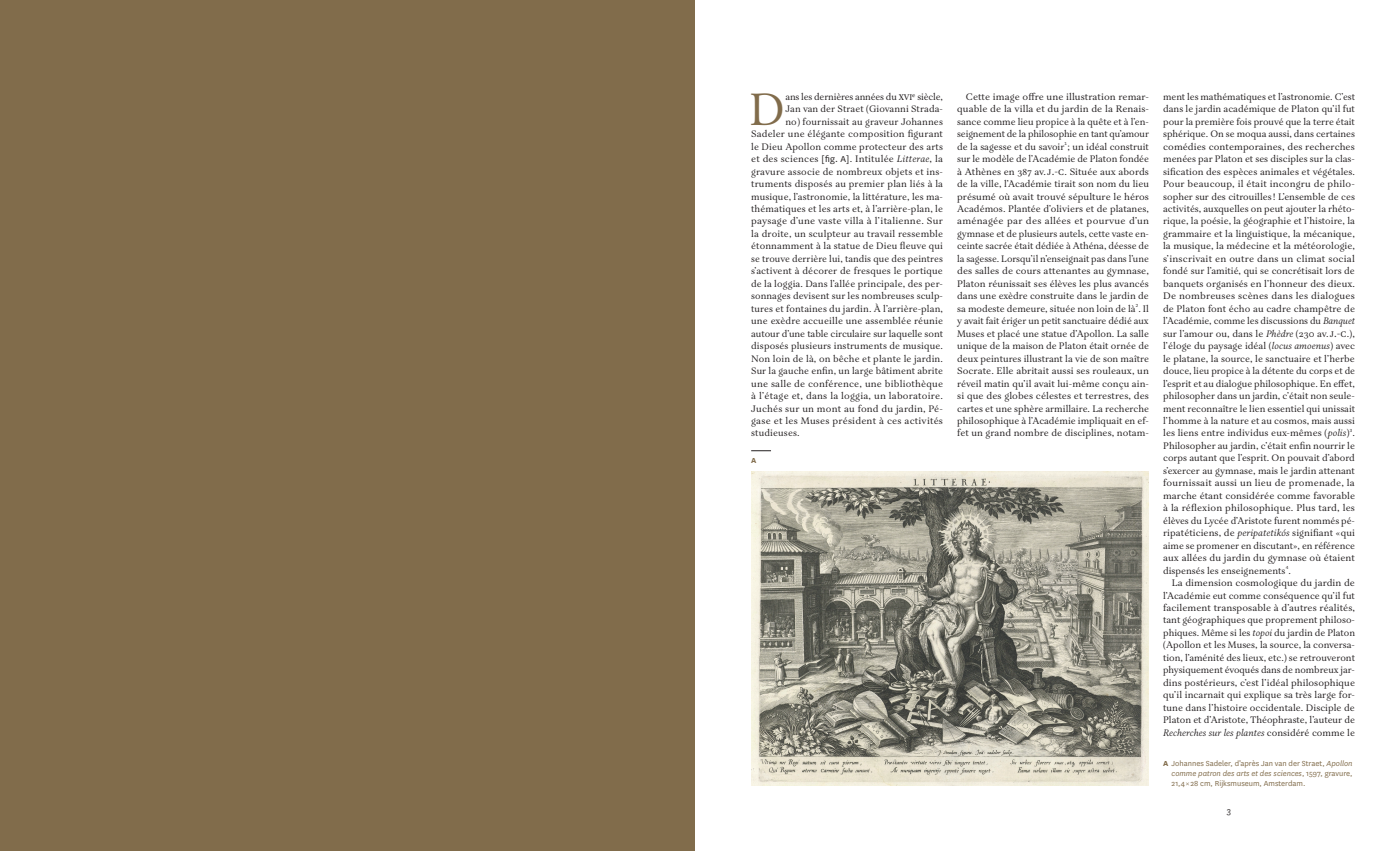
<style>
.page{position:relative;width:1389px;height:851px;background:#fff}
.page>*{position:absolute;margin:0;border:0;box-sizing:border-box;transform-origin:0 0}
.t1{font:46.6px "Aria Text G1";color:#816c4b}
.t2{font:10px "National";color:#231f20}
.t3{font:9.7px/12.5px "Aria Text G1";letter-spacing:.015em;color:#231f20;text-align:justify}
.t4{font:9.7px "Aria Text G1";letter-spacing:-.005em;color:#231f20}
.t5{font:9.7px "Aria Text G1";letter-spacing:-.015em;color:#231f20}
.t6{font:8.5px/10px "National";color:#816c4b;text-align:justify}
.t7{font:700 8.5px "National";color:#816c4b}
.s1{font-size:11.3px}
.s2{font-size:10.3px}
.s3{font-family:"National";font-size:10px}
.s4{font-style:italic}
.s5{font-weight:700}
</style>
<div class="page">
<div style="left:0;top:0;width:695px;height:850px;background:#816c4b"></div>
<svg style="left:751px;top:450px;width:20px;height:1px"></svg>
<img style="left:751px;top:471px;width:398px;height:314px">
<h1 class="t1" style="left:749px;top:81px;width:37px">D</h1>
<p class="t5" style="left:785px;top:91px;width:159px">ans les dernières années du <span class="s1">xvi</span><span class="s2">e</span> siècle,</p>
<p class="t3" style="left:785px;top:103px;width:159px">Jan van der Straet (Giovanni Strada-</p>
<p class="t3" style="left:785px;top:116px;width:159px">no) fournissait au graveur Johannes</p>
<p class="t3" style="left:751px;top:128px;width:193px">Sadeler une élégante composition figurant</p>
<p class="t3" style="left:751px;top:141px;width:193px">le Dieu Apollon comme protecteur des arts</p>
<p class="t3" style="left:751px;top:153px;width:193px">et des sciences <span class="s3">[fig. A]</span>. Intitulée <span class="s4">Litterae</span>, la</p>
<p class="t3" style="left:751px;top:166px;width:193px">gravure associe de nombreux objets et ins-</p>
<p class="t3" style="left:751px;top:178px;width:193px">truments disposés au premier plan liés à la</p>
<p class="t3" style="left:751px;top:190px;width:193px">musique, l’astronomie, la littérature, les ma-</p>
<p class="t3" style="left:751px;top:203px;width:193px">thématiques et les arts et, à l’arrière-plan, le</p>
<p class="t3" style="left:751px;top:215px;width:193px">paysage d’une vaste villa à l’italienne. Sur</p>
<p class="t3" style="left:751px;top:228px;width:193px">la droite, un sculpteur au travail ressemble</p>
<p class="t3" style="left:751px;top:240px;width:193px">étonnamment à la statue de Dieu fleuve qui</p>
<p class="t3" style="left:751px;top:253px;width:193px">se trouve derrière lui, tandis que des peintres</p>
<p class="t3" style="left:751px;top:265px;width:193px">s’activent à décorer de fresques le portique</p>
<p class="t3" style="left:751px;top:278px;width:193px">de la loggia. Dans l’allée principale, des per-</p>
<p class="t3" style="left:751px;top:290px;width:193px">sonnages devisent sur les nombreuses sculp-</p>
<p class="t3" style="left:751px;top:303px;width:193px">tures et fontaines du jardin. À l’arrière-plan,</p>
<p class="t3" style="left:751px;top:315px;width:193px">une exèdre accueille une assemblée réunie</p>
<p class="t4" style="left:751px;top:327px;width:193px">autour d’une table circulaire sur laquelle sont</p>
<p class="t3" style="left:751px;top:340px;width:193px">disposés plusieurs instruments de musique.</p>
<p class="t3" style="left:751px;top:352px;width:193px">Non loin de là, on bêche et plante le jardin.</p>
<p class="t3" style="left:751px;top:365px;width:193px">Sur la gauche enfin, un large bâtiment abrite</p>
<p class="t3" style="left:751px;top:377px;width:193px">une salle de conférence, une bibliothèque</p>
<p class="t3" style="left:751px;top:390px;width:193px">à l’étage et, dans la loggia, un laboratoire.</p>
<p class="t3" style="left:751px;top:402px;width:193px">Juchés sur un mont au fond du jardin, Pé-</p>
<p class="t3" style="left:751px;top:415px;width:193px">gase et les Muses président à ces activités</p>
<p class="t3" style="left:751px;top:427px;width:50px">studieuses.</p>
<p class="t7" style="left:751px;top:454px;width:7px">A</p>
<p class="t3" style="left:957px;top:91px;width:193px;text-indent:9px">Cette image offre une illustration remar&shy;quable de la villa et du jardin de la Renais&shy;sance comme lieu propice à la quête et à l’en&shy;seignement de la philosophie en tant qu’amour de la sagesse et du savoir<sup>1</sup> ; un idéal construit sur le modèle de l’Académie de Platon fondée à Athènes en 387 av. <span class="s1">j.-c</span>. Située aux abords de la ville, l’Académie tirait son nom du lieu présumé où avait trouvé sépulture le héros Académos. Plantée d’oliviers et de platanes, aménagée par des allées et pourvue d’un gymnase et de plusieurs autels, cette vaste en&shy;ceinte sacrée était dédiée à Athéna, déesse de la sagesse. Lorsqu’il n’enseignait pas dans l’une des salles de cours attenantes au gymnase, Platon réunissait ses élèves les plus avancés dans une exèdre construite dans le jardin de sa modeste demeure, située non loin de là<sup>2</sup>. Il y avait fait ériger un petit sanctuaire dédié aux Muses et placé une statue d’Apollon. La salle unique de la maison de Platon était ornée de deux peintures illustrant la vie de son maître Socrate. Elle abritait aussi ses rouleaux, un réveil matin qu’il avait lui-même conçu ain&shy;si que des globes célestes et terrestres, des cartes et une sphère armillaire. La recherche philosophique à l’Académie impliquait en ef&shy;fet un grand nombre de disciplines, notam-</p>
<p class="t3" style="left:1163px;top:91px;width:193px">ment les mathématiques et l’astronomie. C’est dans le jardin académique de Platon qu’il fut pour la première fois prouvé que la terre était sphérique. On se moqua aussi, dans certaines comédies contemporaines, des recherches menées par Platon et ses disciples sur la clas&shy;sification des espèces animales et végétales.<br>Pour beaucoup, il était incongru de philo&shy;sopher sur des citrouilles ! L’ensemble de ces activités, auxquelles on peut ajouter la rhéto&shy;rique, la poésie, la géographie et l’histoire, la grammaire et la linguistique, la mécanique, la musique, la médecine et la météorologie, s’inscrivait en outre dans un climat social fondé sur l’amitié, qui se concrétisait lors de banquets organisés en l’honneur des dieux.<br>De nombreuses scènes dans les dialogues de Platon font écho au cadre champêtre de l’Académie, comme les discussions du <span class="s4">Banquet </span>sur l’amour ou, dans le <span class="s4">Phèdre</span> (230 av. <span class="s1">j.-c</span>.), l’éloge du paysage idéal (<span class="s4">locus amoenus</span>) avec le platane, la source, le sanctuaire et l’herbe douce, lieu propice à la détente du corps et de l’esprit et au dialogue philosophique. En effet, philosopher dans un jardin, c’était non seule&shy;ment reconnaître le lien essentiel qui unissait l’homme à la nature et au cosmos, mais aussi les liens entre individus eux-mêmes (<span class="s4">polis</span>)<sup>3</sup>.<br>Philosopher au jardin, c’était enfin nourrir le corps autant que l’esprit. On pouvait d’abord s’exercer au gymnase, mais le jardin attenant fournissait aussi un lieu de promenade, la marche étant considérée comme favorable à la réflexion philosophique. Plus tard, les élèves du Lycée d’Aristote furent nommés pé&shy;ripatéticiens, de <span class="s4">peripatetikós</span> signifiant «qui aime se promener en discutant», en référence aux allées du jardin du gymnase où étaient dispensés les enseignements<sup>4</sup>.</p>
<p class="t3" style="left:1163px;top:577px;width:193px;text-indent:9px">La dimension cosmologique du jardin de l’Académie eut comme conséquence qu’il fut facilement transposable à d’autres réalités, tant géographiques que proprement philoso&shy;phiques. Même si les <span class="s4">topoi</span> du jardin de Platon (Apollon et les Muses, la source, la conversa&shy;tion, l’aménité des lieux, etc.) se retrouveront physiquement évoqués dans de nombreux jar&shy;dins postérieurs, c’est l’idéal philosophique qu’il incarnait qui explique sa très large for&shy;tune dans l’histoire occidentale. Disciple de Platon et d’Aristote, Théophraste, l’auteur de <span class="s4">Recherches sur les plantes</span> considéré comme le</p>
<p class="t6" style="left:1172px;top:757px;width:182px;text-indent:-8px"><span class="s5">A</span> Johannes Sadeler, d’après Jan van der Straet, <span class="s4">Apollon comme patron des arts et des sciences</span>, 1597, gravure, 21,4 × 28 cm, Rijksmuseum, Amsterdam.</p>
<p class="t2" style="left:1227px;top:804px;width:6px">3</p>
</div>
